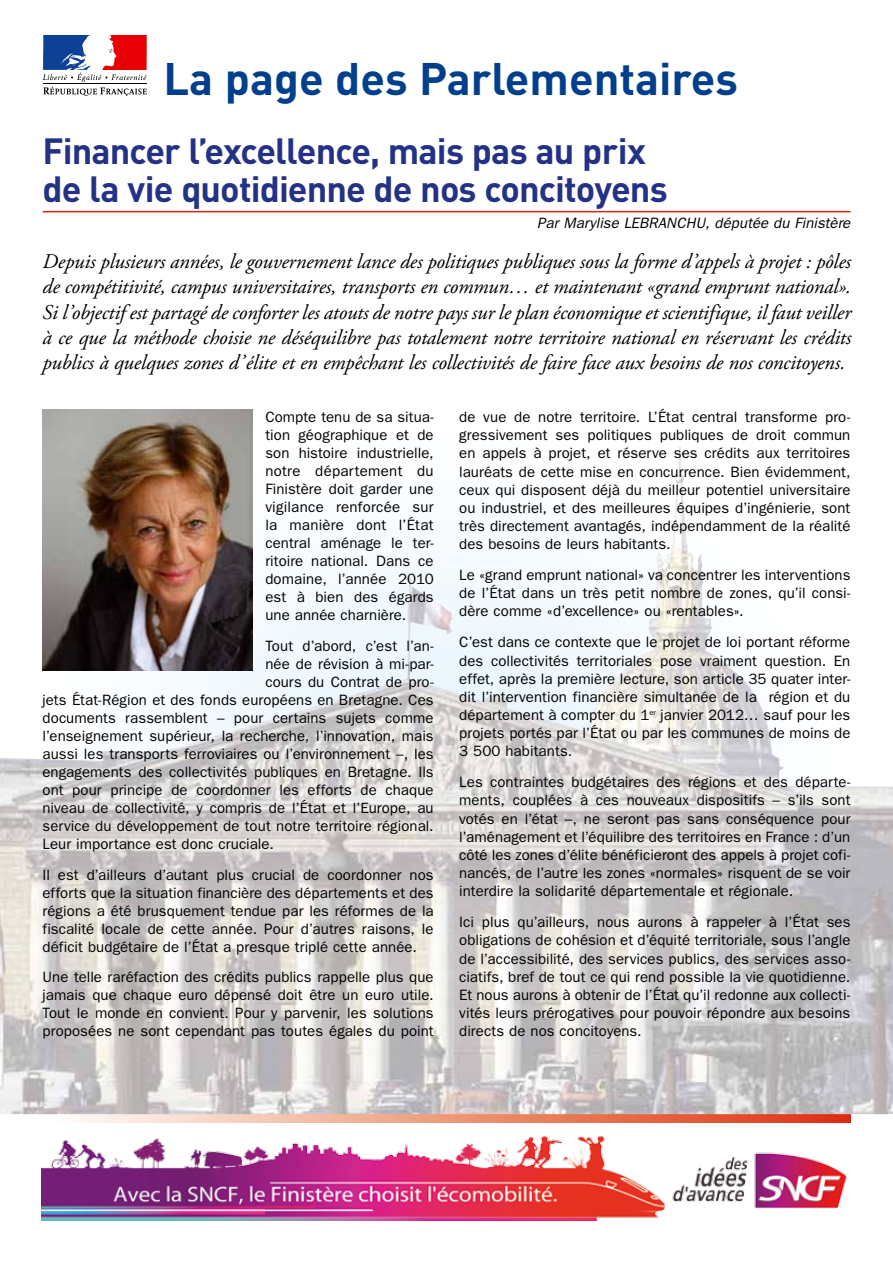
<style>
.page{position:relative;width:893px;height:1263px;background:#fff}
.page>*{position:absolute;margin:0;border:0;box-sizing:border-box;transform-origin:0 0}
.t1{font:700 45px "DIN";color:#003f8b}
.t2{font:700 36px/37.5px "DIN";letter-spacing:-.025em;color:#243285}
.t3{font:italic 21px/25.2px "Adobe Garamond Pro";letter-spacing:-.01em;color:#000;text-align:justify}
.t4{font:15px/18.1px "Franklin Gothic";letter-spacing:.005em;color:#000;text-align:justify}
.t5{font:italic 15px "Franklin Gothic";letter-spacing:.005em;color:#000}
</style>
<div class="page">
<svg style="left:43px;top:1114px;width:807px;height:9px;background:#ed9980"></svg>
<img style="left:0;top:453px;width:893px;height:661px">
<svg style="left:43px;top:35px;width:104px;height:61px"></svg>
<img style="left:43px;top:410px;width:210px;height:261px">
<hr style="left:43px;top:211px;width:807px;height:1px;background:#de2212">
<img style="left:42px;top:1136px;width:805px;height:84px">
<h1 class="t1" style="left:163px;top:49px;width:576px">La page des Parlementaires</h1>
<h2 class="t2" style="left:43px;top:131px;width:627px">Financer l’excellence, mais pas au prix de la vie quotidienne de nos concitoyens</h2>
<p class="t5" style="left:537px;top:214px;width:315px">Par Marylise LEBRANCHU, députée du Finistère</p>
<p class="t3" style="left:43px;top:250px;width:810px">Depuis plusieurs années, le gouvernement lance des politiques publiques sous la forme d’appels à projet : pôles de compétitivité, campus universitaires, transports en commun… et maintenant «grand emprunt national».<br>Si l’objectif est partagé de conforter les atouts de notre pays sur le plan économique et scientifique, il faut veiller à ce que la méthode choisie ne déséquilibre pas totalement notre territoire national en réservant les crédits publics à quelques zones d’élite et en empêchant les collectivités de faire face aux besoins de nos concitoyens.</p>
<p class="t4" style="left:265px;top:408px;width:170px">Compte tenu de sa situa&shy;tion géographique et de son histoire industrielle, notre département du Finistère doit garder une vigilance renforcée sur la manière dont l’État central aménage le ter&shy;ritoire national. Dans ce domaine, l’année 2010 est à bien des égards une année charnière.</p>
<p class="t4" style="left:265px;top:636px;width:170px">Tout d’abord, c’est l’an-</p>
<p class="t4" style="left:265px;top:654px;width:170px">née de révision à mi-par-</p>
<p class="t4" style="left:265px;top:672px;width:170px">cours du Contrat de pro-</p>
<p class="t4" style="left:43px;top:690px;width:393px">jets État-Région et des fonds européens en Bretagne. Ces</p>
<p class="t4" style="left:43px;top:708px;width:393px">documents rassemblent – pour certains sujets comme</p>
<p class="t4" style="left:43px;top:726px;width:393px">l’enseignement supérieur, la recherche, l’innovation, mais</p>
<p class="t4" style="left:43px;top:744px;width:393px">aussi les transports ferroviaires ou l’environnement –, les</p>
<p class="t4" style="left:43px;top:762px;width:393px">engagements des collectivités publiques en Bretagne. Ils</p>
<p class="t4" style="left:43px;top:780px;width:393px">ont pour principe de coordonner les efforts de chaque</p>
<p class="t4" style="left:43px;top:798px;width:393px">niveau de collectivité, y compris de l’État et l’Europe, au</p>
<p class="t4" style="left:43px;top:816px;width:393px">service du développement de tout notre territoire régional.</p>
<p class="t4" style="left:43px;top:834px;width:233px">Leur importance est donc cruciale.</p>
<p class="t4" style="left:43px;top:865px;width:393px">Il est d’ailleurs d’autant plus crucial de coordonner nos efforts que la situation financière des départements et des régions a été brusquement tendue par les réformes de la fiscalité locale de cette année. Pour d’autres raisons, le déficit budgétaire de l’État a presque triplé cette année.</p>
<p class="t4" style="left:43px;top:968px;width:393px">Une telle raréfaction des crédits publics rappelle plus que jamais que chaque euro dépensé doit être un euro utile.<br>Tout le monde en convient. Pour y parvenir, les solutions proposées ne sont cependant pas toutes égales du point</p>
<p class="t4" style="left:459px;top:408px;width:393px">de vue de notre territoire. L’État central transforme pro&shy;gressivement ses politiques publiques de droit commun en appels à projet, et réserve ses crédits aux territoires lauréats de cette mise en concurrence. Bien évidemment, ceux qui disposent déjà du meilleur potentiel universitaire ou industriel, et des meilleures équipes d’ingénierie, sont très directement avantagés, indépendamment de la réalité des besoins de leurs habitants.</p>
<p class="t4" style="left:459px;top:566px;width:393px">Le «grand emprunt national» va concentrer les interventions de l’État dans un très petit nombre de zones, qu’il consi&shy;dère comme «d’excellence» ou «rentables».</p>
<p class="t4" style="left:459px;top:633px;width:393px">C’est dans ce contexte que le projet de loi portant réforme des collectivités territoriales pose vraiment question. En effet, après la première lecture, son article 35 quater inter&shy;dit l’intervention financière simultanée de la région et du département à compter du 1<sup>er</sup> janvier 2012… sauf pour les projets portés par l’État ou par les communes de moins de 3 500 habitants.</p>
<p class="t4" style="left:459px;top:773px;width:393px">Les contraintes budgétaires des régions et des départe&shy;ments, couplées à ces nouveaux dispositifs – s’ils sont votés en l’état –, ne seront pas sans conséquence pour l’aménagement et l’équilibre des territoires en France : d’un côté les zones d’élite bénéficieront des appels à projet cofi&shy;nancés, de l’autre les zones «normales» risquent de se voir interdire la solidarité départementale et régionale.</p>
<p class="t4" style="left:459px;top:913px;width:393px">Ici plus qu’ailleurs, nous aurons à rappeler à l’État ses obligations de cohésion et d’équité territoriale, sous l’angle de l’accessibilité, des services publics, des services asso&shy;ciatifs, bref de tout ce qui rend possible la vie quotidienne.<br>Et nous aurons à obtenir de l’État qu’il redonne aux collecti&shy;vités leurs prérogatives pour pouvoir répondre aux besoins directs de nos concitoyens.</p>
</div>
